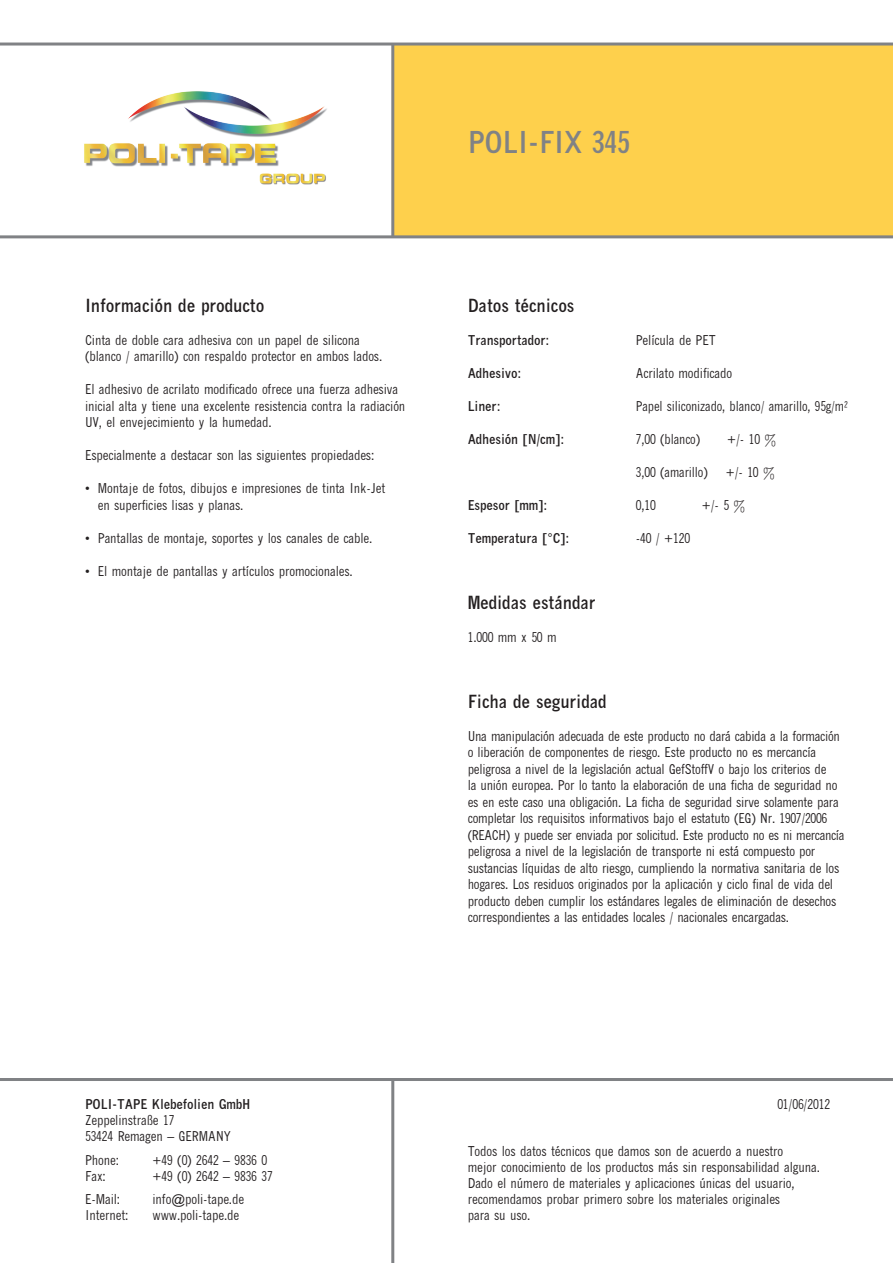
<style>
.page{position:relative;width:893px;height:1263px;background:#fff}
.page>*{position:absolute;margin:0;border:0;box-sizing:border-box;transform-origin:0 0}
.t1{font:700 condensed 30px "M News Gothic";color:#808285}
.t2{font:700 condensed 18px "M News Gothic";color:#231f20}
.t3{font:condensed 13.5px/16.5px "M News Gothic";color:#231f20}
.t4{font:700 condensed 13.5px "M News Gothic";color:#231f20}
</style>
<div class="page">
<div style="left:393px;top:44px;width:500px;height:193px;background:#fed04c"></div>
<hr style="left:0;top:235px;width:893px;height:3px;background:#808285">
<hr style="left:0;top:43px;width:893px;height:3px;background:#808285">
<hr style="left:391px;top:44px;width:3px;height:193px;background:#808285">
<hr style="left:0;top:1078px;width:893px;height:3px;background:#808285">
<hr style="left:391px;top:1079px;width:3px;height:184px;background:#808285">
<img style="left:84px;top:91px;width:243px;height:94px">
<h2 class="t2" style="left:85px;top:295px;width:181px">Información de producto</h2>
<p class="t3" style="left:85px;top:332px;width:299px">Cinta de doble cara adhesiva con un papel de silicona (blanco / amarillo) con respaldo protector en ambos lados.</p>
<p class="t3" style="left:85px;top:381px;width:322px">El adhesivo de acrilato modificado ofrece una fuerza adhesiva inicial alta y tiene una excelente resistencia contra la radiación<br>UV, el envejecimiento y la humedad.</p>
<p class="t3" style="left:85px;top:447px;width:291px">Especialmente a destacar son las siguientes propiedades:</p>
<p class="t3" style="left:98px;top:480px;width:289px;text-indent:-13px">• Montaje de fotos, dibujos e impresiones de tinta Ink-Jet en superficies lisas y planas.</p>
<p class="t3" style="left:85px;top:530px;width:289px">• Pantallas de montaje, soportes y los canales de cable.</p>
<p class="t3" style="left:85px;top:563px;width:269px">• El montaje de pantallas y artículos promocionales.</p>
<h1 class="t1" style="left:468px;top:124px;width:163px">POLI-FIX 345</h1>
<h2 class="t2" style="left:468px;top:295px;width:108px">Datos técnicos</h2>
<p class="t4" style="left:468px;top:332px;width:83px">Transportador:</p>
<p class="t3" style="left:636px;top:332px;width:81px">Película de PET</p>
<p class="t4" style="left:468px;top:365px;width:55px">Adhesivo:</p>
<p class="t3" style="left:636px;top:365px;width:98px">Acrilato modificado</p>
<p class="t4" style="left:468px;top:398px;width:34px">Liner:</p>
<p class="t3" style="left:636px;top:398px;width:213px">Papel siliconizado, blanco/ amarillo, 95g/m²</p>
<p class="t4" style="left:468px;top:431px;width:98px">Adhesión [N/cm]:</p>
<p class="t3" style="left:636px;top:431px;width:66px">7,00 (blanco)</p>
<p class="t3" style="left:727px;top:431px;width:50px">+/- 10 %</p>
<p class="t3" style="left:636px;top:464px;width:73px">3,00 (amarillo)</p>
<p class="t3" style="left:726px;top:464px;width:50px">+/- 10 %</p>
<p class="t4" style="left:468px;top:497px;width:81px">Espesor [mm]:</p>
<p class="t3" style="left:636px;top:497px;width:21px">0,10</p>
<p class="t3" style="left:702px;top:497px;width:45px">+/- 5 %</p>
<p class="t4" style="left:468px;top:530px;width:103px">Temperatura [°C]:</p>
<p class="t3" style="left:636px;top:530px;width:56px">-40 / +120</p>
<h2 class="t2" style="left:468px;top:592px;width:129px">Medidas estándar</h2>
<p class="t3" style="left:468px;top:629px;width:90px">1.000 mm x 50 m</p>
<h2 class="t2" style="left:468px;top:691px;width:140px">Ficha de seguridad</h2>
<p class="t3" style="left:468px;top:728px;width:378px">Una manipulación adecuada de este producto no dará cabida a la formación o liberación de componentes de riesgo. Este producto no es mercancía peligrosa a nivel de la legislación actual GefStoffV o bajo los criterios de<br>la unión europea. Por lo tanto la elaboración de una ficha de seguridad no es en este caso una obligación. La ficha de seguridad sirve solamente para completar los requisitos informativos bajo el estatuto (EG) Nr. 1907/2006 (REACH) y puede ser enviada por solicitud. Este producto no es ni mercancía peligrosa a nivel de la legislación de transporte ni está compuesto por sustancias líquidas de alto riesgo, cumpliendo la normativa sanitaria de los hogares. Los residuos originados por la aplicación y ciclo final de vida del producto deben cumplir los estándares legales de eliminación de desechos correspondientes a las entidades locales / nacionales encargadas.</p>
<p class="t4" style="left:85px;top:1096px;width:167px">POLI-TAPE Klebefolien GmbH</p>
<p class="t3" style="left:85px;top:1112px;width:147px">Zeppelinstraße 17<br>53424 Remagen – GERMANY</p>
<p class="t3" style="left:85px;top:1151px;width:35px">Phone:</p>
<p class="t3" style="left:153px;top:1151px;width:116px">+49 (0) 2642 – 9836 0</p>
<p class="t3" style="left:85px;top:1168px;width:22px">Fax:</p>
<p class="t3" style="left:153px;top:1168px;width:122px">+49 (0) 2642 – 9836 37</p>
<p class="t3" style="left:85px;top:1191px;width:37px">E-Mail:</p>
<p class="t3" style="left:153px;top:1191px;width:93px">info@poli-tape.de</p>
<p class="t3" style="left:85px;top:1207px;width:45px">Internet:</p>
<p class="t3" style="left:153px;top:1207px;width:88px">www.poli-tape.de</p>
<p class="t3" style="left:777px;top:1095px;width:54px">01/06/2012</p>
<p class="t3" style="left:468px;top:1142px;width:354px">Todos los datos técnicos que damos son de acuerdo a nuestro<br>mejor conocimiento de los productos más sin responsabilidad alguna.<br>Dado el número de materiales y aplicaciones únicas del usuario, recomendamos probar primero sobre los materiales originales<br>para su uso.</p>
</div>
